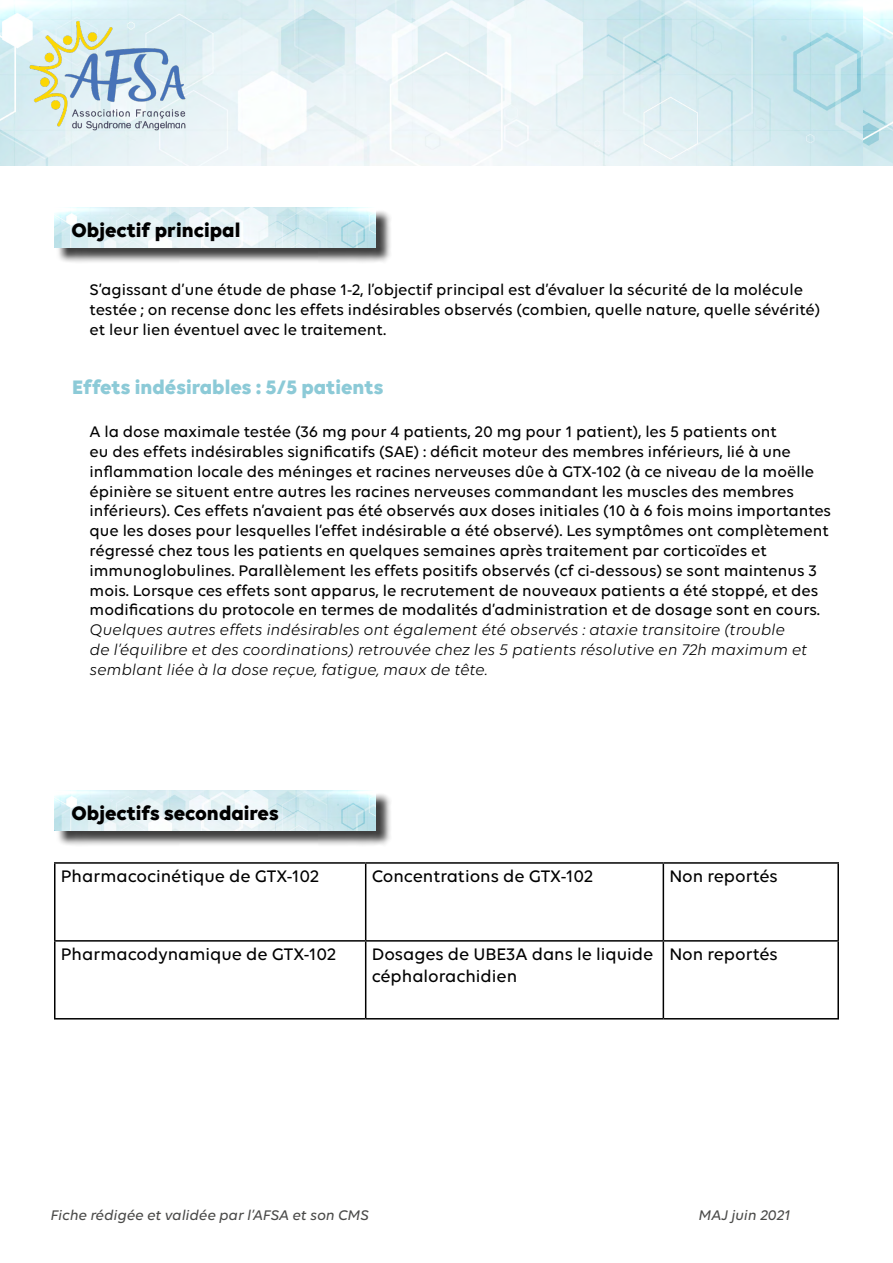
<style>
.page{position:relative;width:893px;height:1263px;background:#fff}
.page>*{position:absolute;margin:0;border:0;box-sizing:border-box;transform-origin:0 0}
.t1{font:700 21px "Volte";color:#000}
.t2{font:700 21px "Volte";color:#8ccad7}
.t3{font:500 18px/21.6px "Volte";color:#000}
.t4{font:500 16.5px/19.8px "Volte";color:#000}
.t5{font:italic 16.5px/19.8px "Volte";color:#000}
.t6{font:italic 500 15px "Volte";color:#4a4a49}
</style>
<div class="page">
<div style="left:56px;top:209px;width:336px;height:55px;background:#000;opacity:.75"></div>
<img style="left:54px;top:207px;width:322px;height:40px">
<img style="left:0;top:0;width:863px;height:166px">
<img style="left:28px;top:19px;width:159px;height:112px">
<div style="left:56px;top:792px;width:336px;height:54px;background:#000;opacity:.75"></div>
<img style="left:54px;top:790px;width:322px;height:40px">
<hr style="left:54px;top:862px;width:312px;height:2px;background:#000">
<hr style="left:54px;top:864px;width:2px;height:76px;background:#000">
<hr style="left:366px;top:862px;width:297px;height:2px;background:#000">
<hr style="left:365px;top:864px;width:1px;height:76px;background:#000">
<hr style="left:663px;top:862px;width:176px;height:2px;background:#000">
<hr style="left:663px;top:864px;width:1px;height:76px;background:#000">
<hr style="left:837px;top:864px;width:2px;height:76px;background:#000">
<hr style="left:54px;top:940px;width:312px;height:1px;background:#000">
<hr style="left:54px;top:941px;width:2px;height:77px;background:#000">
<hr style="left:366px;top:940px;width:297px;height:1px;background:#000">
<hr style="left:365px;top:941px;width:1px;height:77px;background:#000">
<hr style="left:663px;top:940px;width:176px;height:1px;background:#000">
<hr style="left:663px;top:941px;width:1px;height:77px;background:#000">
<hr style="left:837px;top:941px;width:2px;height:77px;background:#000">
<hr style="left:54px;top:1018px;width:312px;height:1px;background:#000">
<hr style="left:366px;top:1018px;width:297px;height:1px;background:#000">
<hr style="left:663px;top:1018px;width:176px;height:1px;background:#000">
<img style="left:863px;top:10px;width:30px;height:156px">
<p class="t1" style="left:72px;top:217px;width:170px">Objectif principal</p>
<p class="t4" style="left:90px;top:279px;width:732px">S’agissant d’une étude de phase 1-2, l’objectif principal est d’évaluer la sécurité de la molécule testée ; on recense donc les effets indésirables observés (combien, quelle nature, quelle sévérité) et leur lien éventuel avec le traitement.</p>
<p class="t2" style="left:72px;top:375px;width:313px">Effets indésirables : 5/5 patients</p>
<p class="t4" style="left:90px;top:422px;width:743px">A la dose maximale testée (36 mg pour 4 patients, 20 mg pour 1 patient), les 5 patients ont<br>eu des effets indésirables significatifs (SAE) : déficit moteur des membres inférieurs, lié à une inflammation locale des méninges et racines nerveuses dûe à GTX-102 (à ce niveau de la moëlle épinière se situent entre autres les racines nerveuses commandant les muscles des membres inférieurs). Ces effets n’avaient pas été observés aux doses initiales (10 à 6 fois moins importantes que les doses pour lesquelles l’effet indésirable a été observé). Les symptômes ont complètement régressé chez tous les patients en quelques semaines après traitement par corticoïdes et immunoglobulines. Parallèlement les effets positifs observés (cf ci-dessous) se sont maintenus 3 mois. Lorsque ces effets sont apparus, le recrutement de nouveaux patients a été stoppé, et des modifications du protocole en termes de modalités d’administration et de dosage sont en cours.</p>
<p class="t5" style="left:90px;top:620px;width:719px">Quelques autres effets indésirables ont également été observés : ataxie transitoire (trouble de l’équilibre et des coordinations) retrouvée chez les 5 patients résolutive en 72h maximum et semblant liée à la dose reçue, fatigue, maux de tête.</p>
<p class="t1" style="left:72px;top:800px;width:209px">Objectifs secondaires</p>
<p class="t3" style="left:61px;top:865px;width:260px">Pharmacocinétique de GTX-102</p>
<p class="t3" style="left:372px;top:865px;width:223px">Concentrations de GTX-102</p>
<p class="t3" style="left:669px;top:865px;width:110px">Non reportés</p>
<p class="t3" style="left:61px;top:943px;width:277px">Pharmacodynamique de GTX-102</p>
<p class="t3" style="left:372px;top:943px;width:283px">Dosages de UBE3A dans le liquide céphalorachidien</p>
<p class="t3" style="left:669px;top:943px;width:110px">Non reportés</p>
<p class="t6" style="left:50px;top:1207px;width:320px">Fiche rédigée et validée par l’AFSA et son CMS</p>
<p class="t6" style="left:698px;top:1207px;width:94px">MAJ juin 2021</p>
<p class="t6" style="left:698px;top:1207px;width:110px">Novembre 2020</p>
</div>
